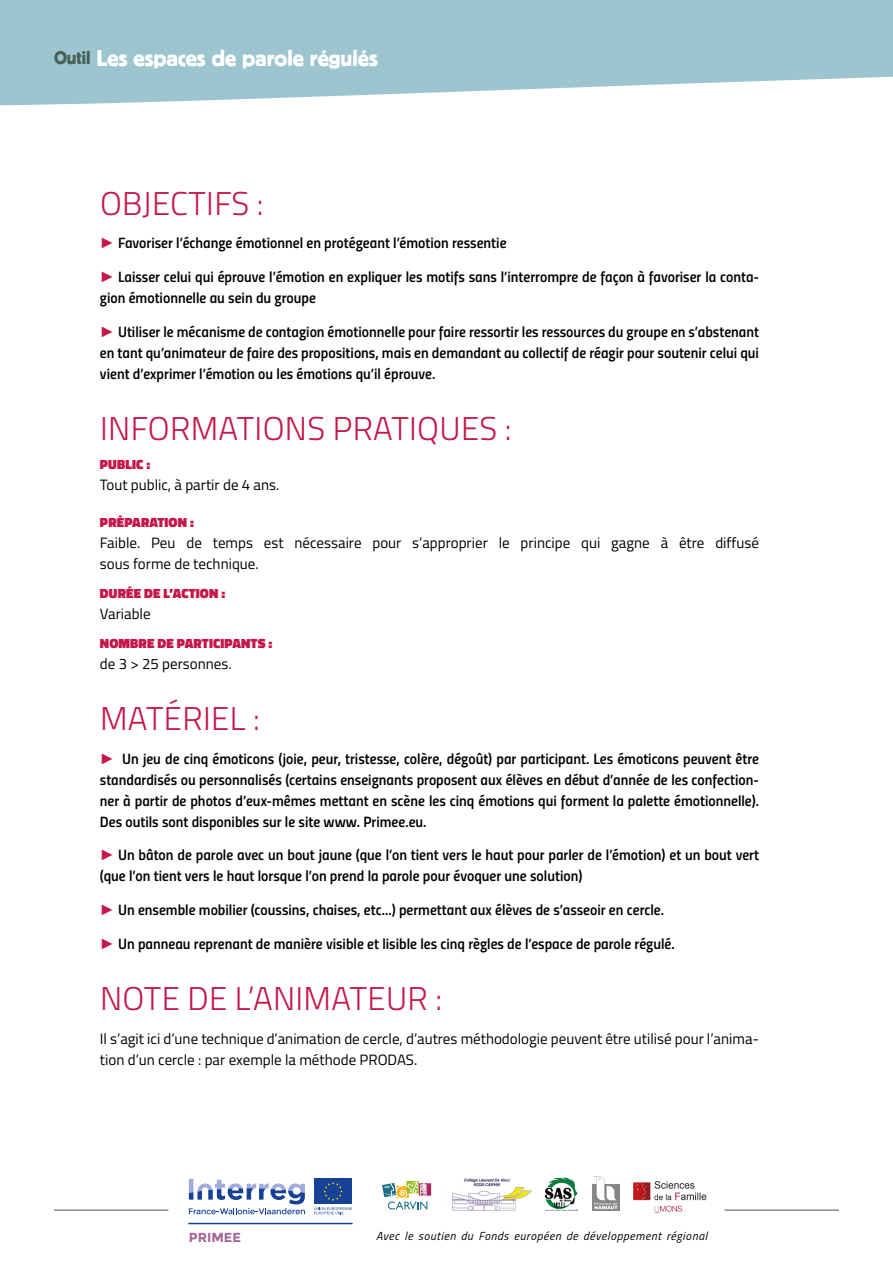
<style>
.page{position:relative;width:893px;height:1263px;background:#fff}
.page>*{position:absolute;margin:0;border:0;box-sizing:border-box;transform-origin:0 0}
.t1{font:300 33px "Titillium";letter-spacing:.01em;color:#c51749}
.t2{font:24px "Block T";color:#fff}
.t3{font:15px/21px "Titillium Semibold Upright";color:#000}
.t4{font:15px/21px "Titillium";color:#000}
.t5{font:900 13.5px "Titillium";letter-spacing:.01em;color:#c51749}
.t6{font:700 13.05px "Montserrat";color:#a36298}
.t7{font:italic 11.7px "Titillium";letter-spacing:.05em;color:#000}
.s1{font-size:19.5px;color:#476056}
.s2{font-family:"Arial";color:#c51749}
</style>
<div class="page">
<svg style="left:545px;top:1177px;width:33px;height:34px"></svg>
<img style="left:593px;top:1176px;width:26px;height:35px">
<svg style="left:382px;top:1181px;width:49px;height:28px"></svg>
<svg style="left:189px;top:1179px;width:116px;height:35px"></svg>
<div style="left:314px;top:1179px;width:38px;height:25px;background:#164194"></div>
<svg style="left:324px;top:1182px;width:19px;height:19px"></svg>
<svg style="left:314px;top:1207px;width:38px;height:7px"></svg>
<hr style="left:189px;top:1223px;width:163px;height:1px;background:#164194">
<img style="left:452px;top:1178px;width:80px;height:33px">
<img style="left:633px;top:1181px;width:74px;height:32px">
<hr style="left:54px;top:1209px;width:114px;height:2px;background:#8c8c8b">
<hr style="left:725px;top:1209px;width:114px;height:2px;background:#8c8c8b">
<svg style="left:0;top:0;width:893px;height:106px;background:#a9ccd6"></svg>
<h2 class="t2" style="left:54px;top:45px;width:325px"><span class="s1">Outil</span> Les espaces de parole régulés</h2>
<h1 class="t1" style="left:100px;top:179px;width:165px">OBJECTIFS :</h1>
<p class="t3" style="left:100px;top:232px;width:408px"><span class="s2">►</span> Favoriser l’échange émotionnel en protégeant l’émotion ressentie</p>
<p class="t3" style="left:100px;top:266px;width:661px"><span class="s2">►</span> Laisser celui qui éprouve l’émotion en expliquer les motifs sans l’interrompre de façon à favoriser la conta&shy;gion émotionnelle au sein du groupe</p>
<p class="t3" style="left:100px;top:320px;width:661px;text-align:justify"><span class="s2">►</span> Utiliser le mécanisme de contagion émotionnelle pour faire ressortir les ressources du groupe en s’abstenant en tant qu’animateur de faire des propositions, mais en demandant au collectif de réagir pour soutenir celui qui vient d’exprimer l’émotion ou les émotions qu’il éprouve.</p>
<h1 class="t1" style="left:100px;top:404px;width:413px">INFORMATIONS PRATIQUES :</h1>
<p class="t5" style="left:100px;top:454px;width:52px">PUBLIC :</p>
<p class="t4" style="left:100px;top:473px;width:181px">Tout public, à partir de 4 ans.</p>
<p class="t5" style="left:100px;top:512px;width:95px">PRÉPARATION :</p>
<p class="t4" style="left:100px;top:531px;width:661px">Faible. Peu de temps est nécessaire pour s’approprier le principe qui gagne à être diffusé sous forme de technique.</p>
<p class="t5" style="left:100px;top:583px;width:127px">DURÉE DE L’ACTION :</p>
<p class="t4" style="left:100px;top:602px;width:52px">Variable</p>
<p class="t5" style="left:100px;top:633px;width:174px">NOMBRE DE PARTICIPANTS :</p>
<p class="t4" style="left:100px;top:652px;width:133px">de 3 &gt; 25 personnes.</p>
<h1 class="t1" style="left:100px;top:694px;width:161px">MATÉRIEL :</h1>
<p class="t3" style="left:100px;top:747px;width:661px;text-align:justify"><span class="s2">►</span> Un jeu de cinq émoticons (joie, peur, tristesse, colère, dégoût) par participant. Les émoticons peuvent être standardisés ou personnalisés (certains enseignants proposent aux élèves en début d’année de les confection&shy;ner à partir de photos d’eux-mêmes mettant en scène les cinq émotions qui forment la palette émotionnelle).<br>Des outils sont disponibles sur le site www. Primee.eu.</p>
<p class="t3" style="left:100px;top:844px;width:661px"><span class="s2">►</span> Un bâton de parole avec un bout jaune (que l’on tient vers le haut pour parler de l’émotion) et un bout vert (que l’on tient vers le haut lorsque l’on prend la parole pour évoquer une solution)</p>
<p class="t3" style="left:100px;top:898px;width:566px"><span class="s2">►</span> Un ensemble mobilier (coussins, chaises, etc...) permettant aux élèves de s’asseoir en cercle.</p>
<p class="t3" style="left:100px;top:932px;width:576px"><span class="s2">►</span> Un panneau reprenant de manière visible et lisible les cinq règles de l’espace de parole régulé.</p>
<h1 class="t1" style="left:100px;top:974px;width:344px">NOTE DE L’ANIMATEUR :</h1>
<p class="t4" style="left:100px;top:1027px;width:661px">Il s’agit ici d’une technique d’animation de cercle, d’autres méthodologie peuvent être utilisé pour l’anima&shy;tion d’un cercle : par exemple la méthode PRODAS.</p>
<p class="t6" style="left:189px;top:1229px;width:54px">PRIMEE</p>
<p class="t7" style="left:376px;top:1228px;width:333px">Avec le soutien du Fonds européen de développement régional</p>
</div>
